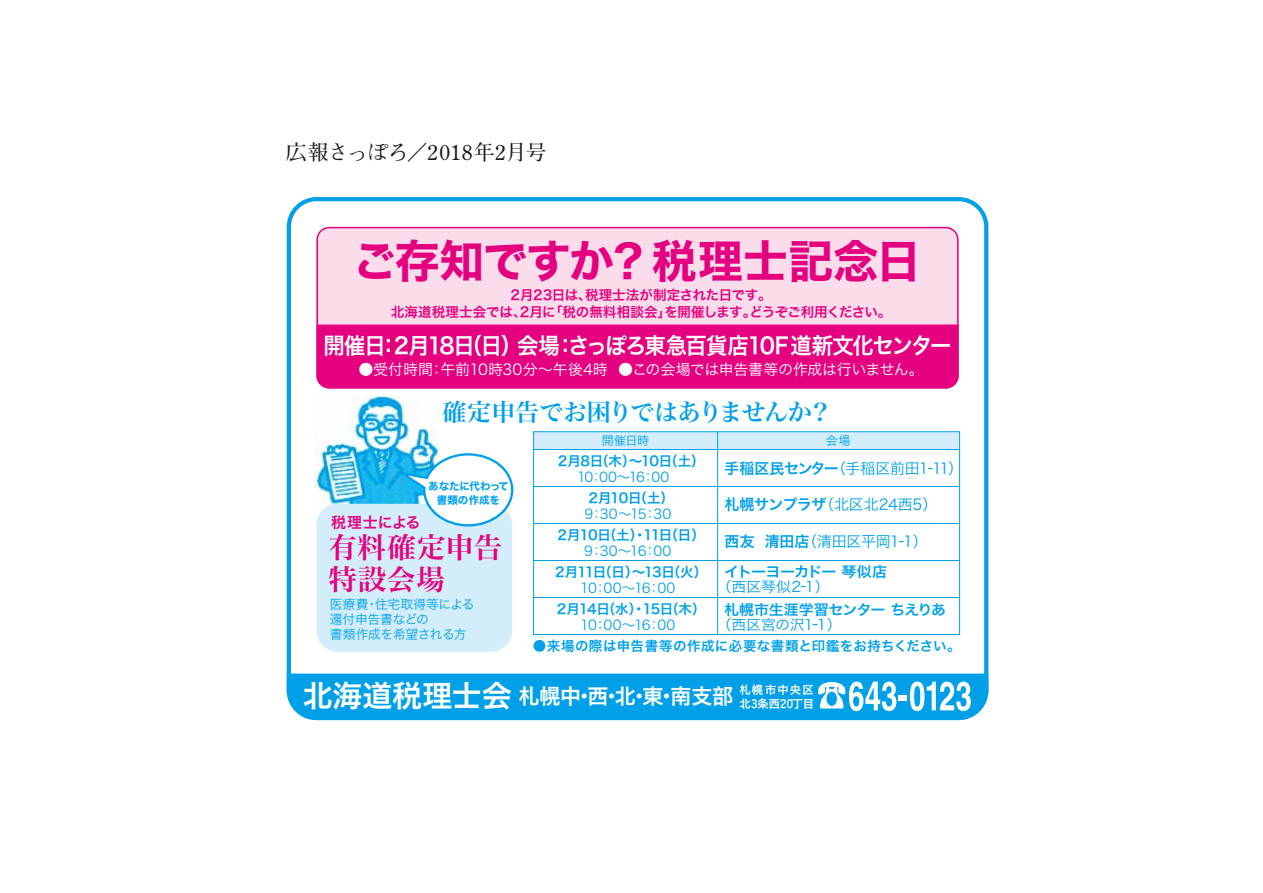
<style>
.page{position:relative;width:1263px;height:893px;background:#fff}
.page>*{position:absolute;margin:0;border:0;box-sizing:border-box;transform-origin:0 0}
.t1{font:45px "Hira Kaku Std W7";letter-spacing:-.02em;color:#e4007f}
.t2{font:28.5px/31.5px "Hira Min Pro N W6";letter-spacing:.025em;color:#e4007f}
.t3{font:24px "Hira Min Pro N W6";letter-spacing:-.03em;color:#00a0e9}
.t4{font:22.5px "Hira Kaku Pro N W6";letter-spacing:-.065em;color:#fff;scale:.95 1}
.t5{font:21px "Hira Kaku Pro N W6";letter-spacing:-.015em;color:#fff}
.t6{font:700 21px "Futo Min A101";letter-spacing:-.005em;color:#221815}
.t7{font:15px "Hira Kaku Pro W3";letter-spacing:-.015em;color:#00a0e9}
.t8{font:15px "Hira Kaku Pro W3";letter-spacing:-.02em;color:#fff}
.t9{font:15px "Hira Kaku Pro N W6";letter-spacing:-.01em;color:#e4007f}
.t10{font:14.25px "Hira Kaku Pro W3";letter-spacing:-.025em;color:#00a0e9;scale:1.05 1}
.t11{font:14.25px "Hira Kaku Pro W6";letter-spacing:-.025em;color:#00a0e9;scale:1.05 1}
.t12{font:14.25px "Hira Kaku Pro W6";letter-spacing:-.05em;color:#00a0e9;scale:1.05 1}
.t13{font:13.5px/16.5px "Hira Kaku Pro W6";letter-spacing:-.015em;color:#e4007f;text-align:center}
.t14{font:13.5px "Hira Kaku Pro N W3";letter-spacing:.005em;color:#00a0e9}
.t15{font:13.5px "Hira Kaku Pro W6";letter-spacing:-.075em;color:#00a0e9}
.t16{font:13.5px "Hira Kaku Pro N W6";letter-spacing:.03em;color:#00a0e9}
.t17{font:13.5px "Hira Kaku Pro W6";letter-spacing:-.095em;color:#00a0e9}
.t18{font:12.75px/15px "Hira Kaku Pro N W3";letter-spacing:-.025em;color:#00a0e9}
.t19{font:12px "Hira Kaku Pro W3";letter-spacing:-.01em;color:#00a0e9}
.t20{font:11.25px/13.5px "Hira Kaku Pro W6";letter-spacing:.02em;color:#fff}
.t21{font:10.5px/13.5px "Hira Kaku Std W7";letter-spacing:-.005em;color:#00a0e9;text-align:center}
.s1{font-family:"Hira Kaku Pro W6"}
.s2{font-size:15px}
.s3{font-family:"Hira Kaku Pro W6";font-size:30px}
</style>
<div class="page">
<svg style="left:287px;top:197px;width:701px;height:476px"></svg>
<div style="left:316px;top:227px;width:642px;height:97px;background:#fadcea"></div>
<div style="left:316px;top:324px;width:642px;height:64px;background:#e4007f"></div>
<div style="left:534px;top:432px;width:425px;height:17px;background:#d3edfb"></div>
<div style="left:533px;top:432px;width:427px;height:203px;border:1px solid #00a0e9"></div>
<hr style="left:717px;top:432px;width:1px;height:202px;background:#00a0e9">
<hr style="left:534px;top:449px;width:425px;height:1px;background:#00a0e9">
<hr style="left:534px;top:597px;width:425px;height:1px;background:#00a0e9">
<hr style="left:534px;top:560px;width:425px;height:1px;background:#00a0e9">
<hr style="left:534px;top:523px;width:425px;height:1px;background:#00a0e9">
<hr style="left:534px;top:486px;width:425px;height:1px;background:#00a0e9">
<svg style="left:287px;top:673px;width:701px;height:47px;background:#15a8ea"></svg>
<svg style="left:391px;top:452px;width:123px;height:76px"></svg>
<hr style="left:534px;top:634px;width:425px;height:1px;background:#00a0e9">
<h3 class="t6" style="left:286px;top:139px;width:263px">広報さっぽろ／2018年2月号</h3>
<h1 class="t1" style="left:353px;top:225px;width:570px">ご存知ですか？税理士記念日</h1>
<p class="t13" style="left:391px;top:286px;width:502px">2月23日は、税理士法が制定された日です。<br>北海道税理士会では、2月に「税の無料相談会」を開催します。どうぞご利用ください。</p>
<h3 class="t4" style="left:323px;top:325px;width:663px">開催日：2月18日（日）会場：さっぽろ東急百貨店10F 道新文化センター</h3>
<p class="t8" style="left:358px;top:356px;width:567px">●受付時間：午前10時30分～午後4時 ●この会場では申告書等の作成は行いません。</p>
<h3 class="t3" style="left:443px;top:391px;width:391px">確定申告でお困りではありませんか？</h3>
<p class="t9" style="left:331px;top:509px;width:91px">税理士による</p>
<p class="t21" style="left:428px;top:480px;width:82px">あなたに代わって書類の作成を</p>
<h2 class="t2" style="left:328px;top:530px;width:175px">有料確定申告特設会場</h2>
<p class="t18" style="left:330px;top:596px;width:146px">医療費・住宅取得等による還付申告書などの<br>書類作成を希望される方</p>
<p class="t19" style="left:602px;top:430px;width:49px">開催日時</p>
<p class="t19" style="left:826px;top:430px;width:26px">会場</p>
<p class="t15" style="left:558px;top:449px;width:149px">2月8日（木）～10日（土）</p>
<p class="t14" style="left:577px;top:465px;width:94px">10：00～16：00</p>
<p class="t15" style="left:588px;top:485px;width:87px">2月10日（土）</p>
<p class="t14" style="left:584px;top:502px;width:88px">9：30～15：30</p>
<p class="t15" style="left:557px;top:522px;width:149px">2月10日（土）・11日（日）</p>
<p class="t14" style="left:584px;top:539px;width:89px">9：30～16：00</p>
<p class="t7" style="left:724px;top:455px;width:241px"><span class="s1">手稲区民センター</span>（手稲区前田1-11）</p>
<p class="t7" style="left:724px;top:491px;width:215px"><span class="s1">札幌サンプラザ</span>（北区北24西5）</p>
<p class="t7" style="left:725px;top:528px;width:205px"><span class="s1">西友 清田店</span>（清田区平岡1-1）</p>
<p class="t12" style="left:724px;top:559px;width:157px">イトーヨーカドー 琴似店</p>
<p class="t10" style="left:717px;top:574px;width:109px">（西区琴似2<span class="s2">-</span>1）</p>
<p class="t11" style="left:724px;top:596px;width:213px">札幌市生涯学習センター ちえりあ</p>
<p class="t10" style="left:717px;top:611px;width:121px">（西区宮の沢1<span class="s2">-</span>1）</p>
<p class="t17" style="left:555px;top:559px;width:154px">2月11日（日）～13日（火）</p>
<p class="t14" style="left:580px;top:576px;width:97px">10：00～16：00</p>
<p class="t15" style="left:557px;top:596px;width:150px">2月14日（水）・15日（木）</p>
<p class="t14" style="left:580px;top:613px;width:97px">10：00～16：00</p>
<p class="t16" style="left:533px;top:634px;width:429px">●来場の際は申告書等の作成に必要な書類と印鑑をお持ちください。</p>
<h3 class="t5" style="left:303px;top:677px;width:432px"><span class="s3">北海道税理士会</span>札幌中・西・北・東・南支部</h3>
<p class="t20" style="left:739px;top:682px;width:76px">札幌市中央区北3条西20丁目</p>
</div>
